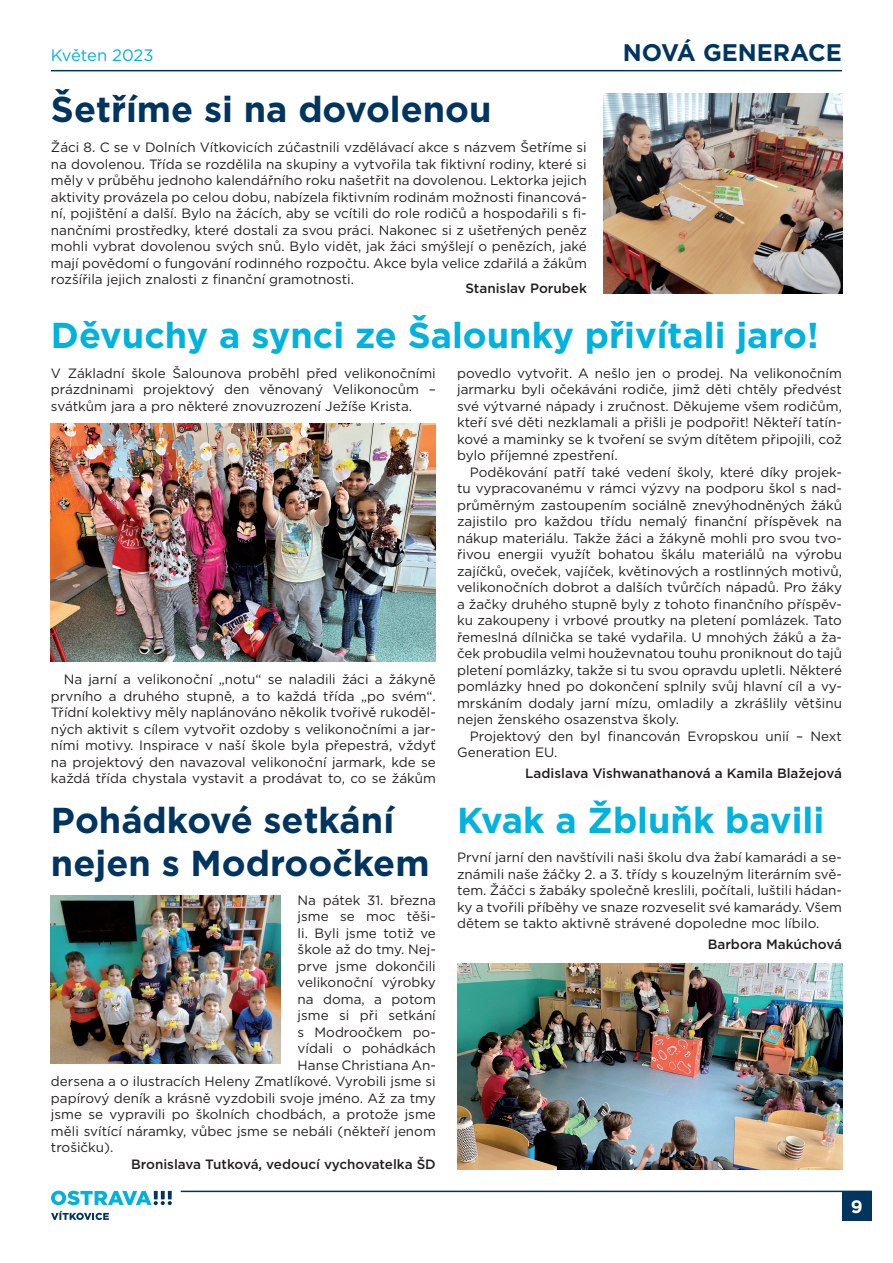
<style>
.page{position:relative;width:893px;height:1263px;background:#fff}
.page>*{position:absolute;margin:0;border:0;box-sizing:border-box;transform-origin:0 0}
.t1{font:700 36px "Gotham";color:#00b2dc}
.t2{font:700 36px/43.2px "Gotham";color:#003560}
.t3{font:700 24px "Gotham";color:#003560}
.t4{font:700 18px "Gotham";color:#fff}
.t5{font:16.5px "Gotham";letter-spacing:-.005em;color:#00b2dc}
.t6{font:13.5px/16.5px "Gotham";color:#231f20;text-align:justify}
.t7{font:500 13.5px "Gotham";color:#231f20}
</style>
<div class="page">
<hr style="left:51px;top:70px;width:791px;height:1px;background:#003560">
<hr style="left:181px;top:1191px;width:691px;height:1px;background:#003560">
<div style="left:842px;top:1191px;width:30px;height:29px;background:#003560"></div>
<svg style="left:51px;top:1191px;width:121px;height:14px"></svg>
<svg style="left:51px;top:1211px;width:58px;height:9px"></svg>
<img style="left:457px;top:963px;width:385px;height:206px">
<img style="left:51px;top:424px;width:385px;height:238px">
<img style="left:604px;top:94px;width:238px;height:199px">
<img style="left:51px;top:895px;width:230px;height:168px">
<p class="t5" style="left:51px;top:49px;width:104px">Květen 2023</p>
<h1 class="t2" style="left:51px;top:91px;width:442px">Šetříme si na dovolenou</h1>
<p class="t6" style="left:51px;top:140px;width:537px">Žáci 8. C se v Dolních Vítkovicích zúčastnili vzdělávací akce s názvem Šetříme si na dovolenou. Třída se rozdělila na skupiny a vytvořila tak fiktivní rodiny, které si měly v průběhu jednoho kalendářního roku našetřit na dovolenou. Lektorka jejich aktivity provázela po celou dobu, nabízela fiktivním rodinám možnosti financová&shy;ní, pojištění a další. Bylo na žácích, aby se vcítili do role rodičů a hospodařili s fi&shy;nančními prostředky, které dostali za svou práci. Nakonec si z ušetřených peněz mohli vybrat dovolenou svých snů. Bylo vidět, jak žáci smýšlejí o penězích, jaké mají povědomí o fungování rodinného rozpočtu. Akce byla velice zdařilá a žákům rozšířila jejich znalosti z finanční gramotnosti.</p>
<p class="t7" style="left:465px;top:284px;width:123px">Stanislav Porubek</p>
<h2 class="t3" style="left:623px;top:44px;width:220px">NOVÁ GENERACE</h2>
<h1 class="t1" style="left:51px;top:322px;width:769px">Děvuchy a synci ze Šalounky přivítali jaro!</h1>
<p class="t6" style="left:457px;top:365px;width:386px">povedlo vytvořit. A nešlo jen o prodej. Na velikonočním jarmarku byli očekáváni rodiče, jimž děti chtěly předvést své výtvarné nápady i zručnost. Děkujeme všem rodičům, kteří své děti nezklamali a přišli je podpořit! Někteří tatín&shy;kové a maminky se k tvoření se svým dítětem připojili, což bylo příjemné zpestření.</p>
<p class="t6" style="left:457px;top:464px;width:386px;text-indent:13px">Poděkování patří také vedení školy, které díky projek&shy;tu vypracovanému v rámci výzvy na podporu škol s nad&shy;průměrným zastoupením sociálně znevýhodněných žáků zajistilo pro každou třídu nemalý finanční příspěvek na nákup materiálu. Takže žáci a žákyně mohli pro svou tvo&shy;řivou energii využít bohatou škálu materiálů na výrobu zajíčků, oveček, vajíček, květinových a rostlinných motivů, velikonočních dobrot a dalších tvůrčích nápadů. Pro žáky a žačky druhého stupně byly z tohoto finančního příspěv&shy;ku zakoupeny i vrbové proutky na pletení pomlázek. Tato řemeslná dílnička se také vydařila. U mnohých žáků a ža&shy;ček probudila velmi houževnatou touhu proniknout do tajů pletení pomlázky, takže si tu svou opravdu upletli. Některé pomlázky hned po dokončení splnily svůj hlavní cíl a vy&shy;mrskáním dodaly jarní mízu, omladily a zkrášlily většinu nejen ženského osazenstva školy.</p>
<p class="t6" style="left:457px;top:728px;width:386px;text-indent:13px">Projektový den byl financován Evropskou unií – Next<br>Generation EU.</p>
<p class="t7" style="left:525px;top:768px;width:318px">Ladislava Vishwanathanová a Kamila Blažejová</p>
<p class="t6" style="left:51px;top:365px;width:386px">V Základní škole Šalounova proběhl před velikonočními prázdninami projektový den věnovaný Velikonocům – svátkům jara a pro některé znovuzrození Ježíše Krista.</p>
<p class="t6" style="left:51px;top:672px;width:386px;text-indent:13px">Na jarní a velikonoční „notu“ se naladili žáci a žákyně prvního a druhého stupně, a to každá třída „po svém“.<br>Třídní kolektivy měly naplánováno několik tvořivě rukoděl&shy;ných aktivit s cílem vytvořit ozdoby s velikonočními a jar&shy;ními motivy. Inspirace v naší škole byla přepestrá, vždyť na projektový den navazoval velikonoční jarmark, kde se každá třída chystala vystavit a prodávat to, co se žákům</p>
<h1 class="t2" style="left:51px;top:801px;width:380px">Pohádkové setkání nejen s Modroočkem</h1>
<p class="t6" style="left:298px;top:893px;width:140px">Na pátek 31. března</p>
<p class="t6" style="left:298px;top:909px;width:140px">jsme se moc těši-</p>
<p class="t6" style="left:298px;top:926px;width:140px">li. Byli jsme totiž ve</p>
<p class="t6" style="left:298px;top:942px;width:140px">škole až do tmy. Nej-</p>
<p class="t6" style="left:298px;top:959px;width:140px">prve jsme dokončili</p>
<p class="t6" style="left:298px;top:975px;width:140px">velikonoční výrobky</p>
<p class="t6" style="left:298px;top:992px;width:140px">na doma, a potom</p>
<p class="t6" style="left:298px;top:1008px;width:140px">jsme si při setkání</p>
<p class="t6" style="left:298px;top:1025px;width:140px">s Modroočkem po-</p>
<p class="t6" style="left:298px;top:1041px;width:140px">vídali o pohádkách</p>
<p class="t6" style="left:298px;top:1058px;width:140px">Hanse Christiana An-</p>
<p class="t6" style="left:51px;top:1074px;width:386px">dersena a o ilustracích Heleny Zmatlíkové. Vyrobili jsme si</p>
<p class="t6" style="left:51px;top:1091px;width:386px">papírový deník a krásně vyzdobili svoje jméno. Až za tmy</p>
<p class="t6" style="left:51px;top:1107px;width:386px">jsme se vypravili po školních chodbách, a protože jsme</p>
<p class="t6" style="left:51px;top:1124px;width:386px">měli svítící náramky, vůbec jsme se nebáli (někteří jenom</p>
<p class="t6" style="left:51px;top:1140px;width:64px">trošičku).</p>
<p class="t7" style="left:131px;top:1159px;width:306px">Bronislava Tutková, vedoucí vychovatelka ŠD</p>
<h1 class="t1" style="left:457px;top:807px;width:369px">Kvak a Žbluňk bavili</h1>
<p class="t6" style="left:457px;top:850px;width:386px">První jarní den navštívili naši školu dva žabí kamarádi a se&shy;známili naše žáčky 2. a 3. třídy s kouzelným literárním svě&shy;tem. Žáčci s žabáky společně kreslili, počítali, luštili hádan&shy;ky a tvořili příběhy ve snaze rozveselit své kamarády. Všem dětem se takto aktivně strávené dopoledne moc líbilo.</p>
<p class="t7" style="left:708px;top:939px;width:136px">Barbora Makúchová</p>
<h3 class="t4" style="left:851px;top:1200px;width:13px">9</h3>
</div>
